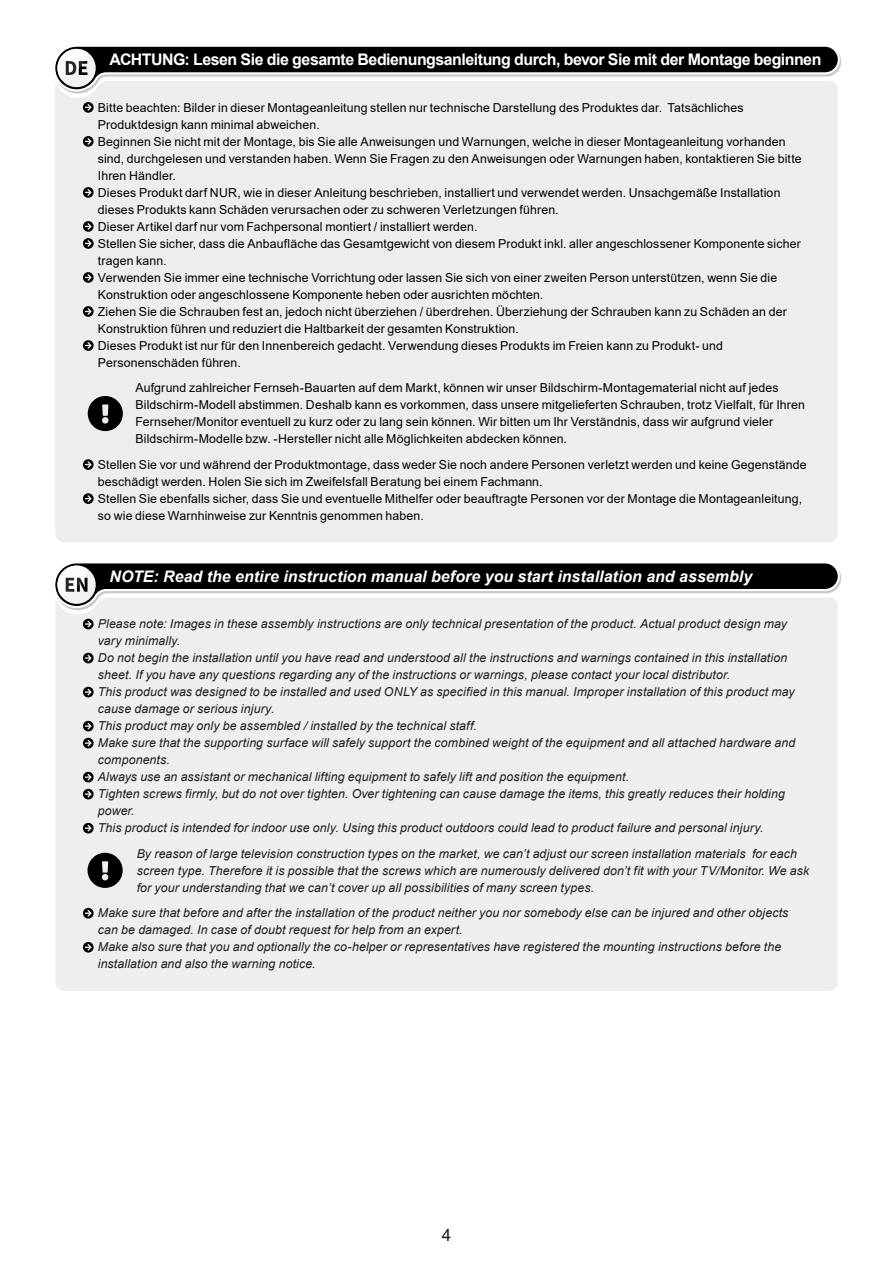
<style>
.page{position:relative;width:893px;height:1263px;background:#fff}
.page>*{position:absolute;margin:0;border:0;box-sizing:border-box;transform-origin:0 0}
.t1{font:16.95px "Arial";color:#1d1d1b}
.t2{font:700 15.9px "Arial";letter-spacing:-.03em;color:#fff}
.t3{font:italic 700 15.9px "Arial";color:#fff}
.t4{font:12.3px/17px "Arial";letter-spacing:.01em;color:#000}
.t5{font:italic 12.3px/17px "Arial";letter-spacing:.01em;color:#1d1d1b}
</style>
<div class="page">
<div style="left:55px;top:629px;width:783px;height:362px;background:#eee"></div>
<div style="left:55px;top:113px;width:783px;height:429px;background:#ededed"></div>
<svg style="left:55px;top:46px;width:786px;height:67px;background:#969696"></svg>
<svg style="left:83px;top:136px;width:11px;height:11px"></svg>
<svg style="left:83px;top:187px;width:11px;height:11px"></svg>
<svg style="left:83px;top:221px;width:11px;height:11px"></svg>
<svg style="left:83px;top:238px;width:11px;height:11px"></svg>
<svg style="left:83px;top:272px;width:11px;height:11px"></svg>
<svg style="left:83px;top:306px;width:11px;height:11px"></svg>
<svg style="left:83px;top:340px;width:11px;height:11px"></svg>
<svg style="left:83px;top:459px;width:11px;height:11px"></svg>
<svg style="left:83px;top:493px;width:11px;height:11px"></svg>
<svg style="left:88px;top:396px;width:35px;height:35px"></svg>
<svg style="left:55px;top:563px;width:786px;height:66px;background:#959595"></svg>
<svg style="left:83px;top:653px;width:11px;height:10px"></svg>
<svg style="left:83px;top:687px;width:11px;height:10px"></svg>
<svg style="left:83px;top:721px;width:11px;height:10px"></svg>
<svg style="left:83px;top:738px;width:11px;height:10px"></svg>
<svg style="left:83px;top:772px;width:11px;height:10px"></svg>
<svg style="left:83px;top:789px;width:11px;height:10px"></svg>
<svg style="left:83px;top:823px;width:11px;height:10px"></svg>
<svg style="left:83px;top:908px;width:11px;height:10px"></svg>
<svg style="left:83px;top:942px;width:11px;height:10px"></svg>
<svg style="left:88px;top:853px;width:35px;height:35px"></svg>
<p class="t2" style="left:110px;top:48px;width:713px">ACHTUNG: Lesen Sie die gesamte Bedienungsanleitung durch, bevor Sie mit der Montage beginnen</p>
<p class="t4" style="left:98px;top:99px;width:705px">Bitte beachten: Bilder in dieser Montageanleitung stellen nur technische Darstellung des Produktes dar. Tatsächliches Produktdesign kann minimal abweichen.<br>Beginnen Sie nicht mit der Montage, bis Sie alle Anweisungen und Warnungen, welche in dieser Montageanleitung vorhanden sind, durchgelesen und verstanden haben. Wenn Sie Fragen zu den Anweisungen oder Warnungen haben, kontaktieren Sie bitte Ihren Händler.<br>Dieses Produkt darf NUR, wie in dieser Anleitung beschrieben, installiert und verwendet werden. Unsachgemäße Installation dieses Produkts kann Schäden verursachen oder zu schweren Verletzungen führen.<br>Dieser Artikel darf nur vom Fachpersonal montiert / installiert werden.<br>Stellen Sie sicher, dass die Anbaufläche das Gesamtgewicht von diesem Produkt inkl. aller angeschlossener Komponente sicher tragen kann.<br>Verwenden Sie immer eine technische Vorrichtung oder lassen Sie sich von einer zweiten Person unterstützen, wenn Sie die Konstruktion oder angeschlossene Komponente heben oder ausrichten möchten.<br>Ziehen Sie die Schrauben fest an, jedoch nicht überziehen / überdrehen. Überziehung der Schrauben kann zu Schäden an der Konstruktion führen und reduziert die Haltbarkeit der gesamten Konstruktion.<br>Dieses Produkt ist nur für den Innenbereich gedacht. Verwendung dieses Produkts im Freien kann zu Produkt- und Personenschäden führen.</p>
<p class="t4" style="left:135px;top:379px;width:671px">Aufgrund zahlreicher Fernseh-Bauarten auf dem Markt, können wir unser Bildschirm-Montagematerial nicht auf jedes Bildschirm-Modell abstimmen. Deshalb kann es vorkommen, dass unsere mitgelieferten Schrauben, trotz Vielfalt, für Ihren Fernseher/Monitor eventuell zu kurz oder zu lang sein können. Wir bitten um Ihr Verständnis, dass wir aufgrund vieler Bildschirm-Modelle bzw. -Hersteller nicht alle Möglichkeiten abdecken können.</p>
<p class="t4" style="left:98px;top:456px;width:710px">Stellen Sie vor und während der Produktmontage, dass weder Sie noch andere Personen verletzt werden und keine Gegenstände beschädigt werden. Holen Sie sich im Zweifelsfall Beratung bei einem Fachmann.<br>Stellen Sie ebenfalls sicher, dass Sie und eventuelle Mithelfer oder beauftragte Personen vor der Montage die Montageanleitung, so wie diese Warnhinweise zur Kenntnis genommen haben.</p>
<p class="t3" style="left:110px;top:566px;width:644px">NOTE: Read the entire instruction manual before you start installation and assembly</p>
<p class="t5" style="left:98px;top:616px;width:699px">Please note: Images in these assembly instructions are only technical presentation of the product. Actual product design may vary minimally.<br>Do not begin the installation until you have read and understood all the instructions and warnings contained in this installation sheet. If you have any questions regarding any of the instructions or warnings, please contact your local distributor.<br>This product was designed to be installed and used ONLY as specified in this manual. Improper installation of this product may cause damage or serious injury.<br>This product may only be assembled / installed by the technical staff.<br>Make sure that the supporting surface will safely support the combined weight of the equipment and all attached hardware and components.<br>Always use an assistant or mechanical lifting equipment to safely lift and position the equipment.<br>Tighten screws firmly, but do not over tighten. Over tightening can cause damage the items, this greatly reduces their holding power.<br>This product is intended for indoor use only. Using this product outdoors could lead to product failure and personal injury.</p>
<p class="t5" style="left:137px;top:845px;width:674px">By reason of large television construction types on the market, we can’t adjust our screen installation materials for each screen type. Therefore it is possible that the screws which are numerously delivered don’t fit with your TV/Monitor. We ask for your understanding that we can’t cover up all possibilities of many screen types.</p>
<p class="t5" style="left:98px;top:905px;width:692px">Make sure that before and after the installation of the product neither you nor somebody else can be injured and other objects can be damaged. In case of doubt request for help from an expert.<br>Make also sure that you and optionally the co-helper or representatives have registered the mounting instructions before the installation and also the warning notice.</p>
<h1 class="t1" style="left:442px;top:1223px;width:11px">4</h1>
</div>
